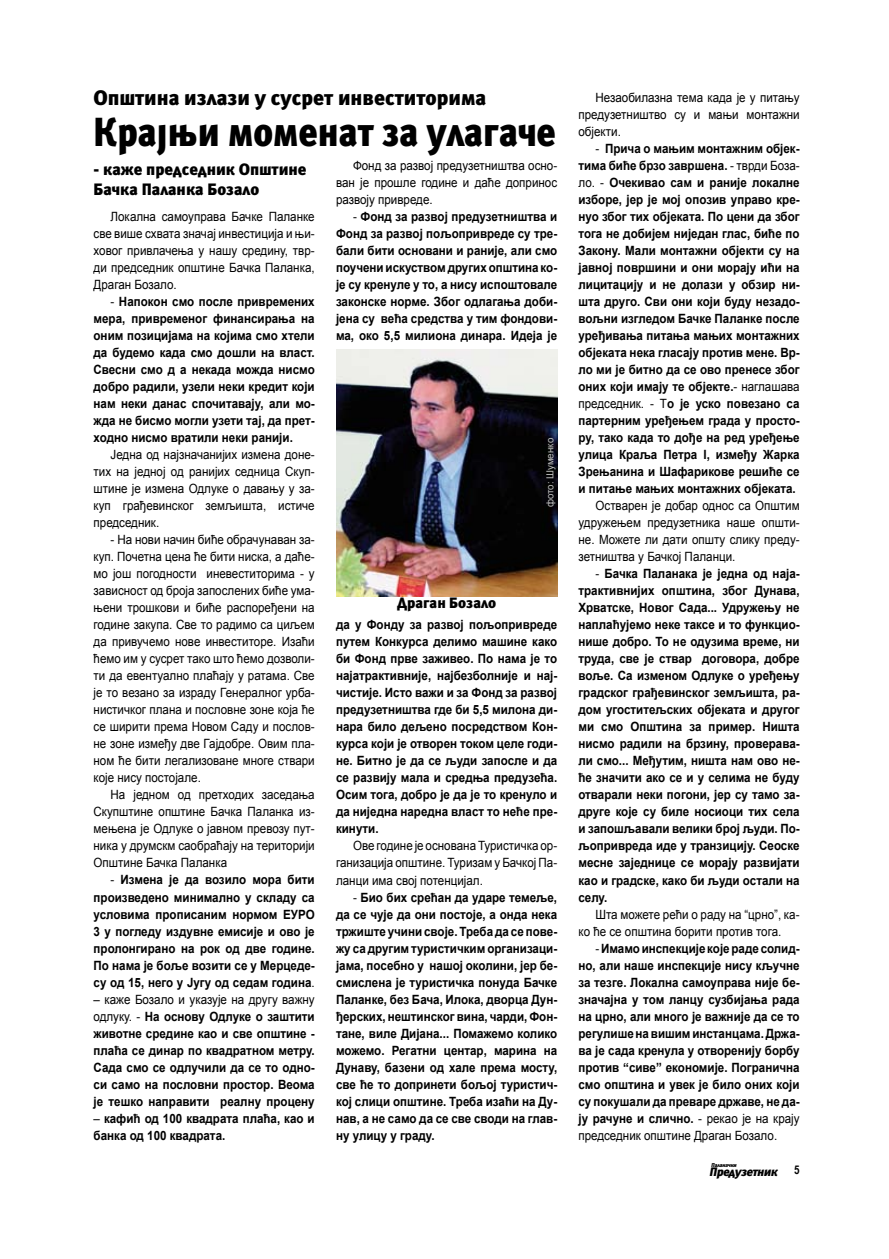
<style>
.page{position:relative;width:889px;height:1259px;background:#fff}
.page>*{position:absolute;margin:0;border:0;box-sizing:border-box;transform-origin:0 0}
.t1{font:40.5px "NK298";color:#000;scale:.91 1}
.t2{font:21px "NK298";color:#000}
.t3{font:16.5px/19.8px "NK298";color:#000}
.t4{font:15px "NK298";color:#000}
.t5{font:700 12.75px/17px "Arial";color:#000;text-align:justify;scale:.91 1}
.t6{font:12.75px/17px "Arial";color:#000;text-align:justify;scale:.91 1}
.t7{font:9.75px "Arial";color:#bebebe}
.s1{font-weight:400}
</style>
<div class="page">
<img style="left:336px;top:350px;width:221px;height:247px">
<h2 class="t2" style="left:94px;top:86px;width:394px">Општина излази у сусрет инвеститорима</h2>
<h1 class="t1" style="left:94px;top:109px;width:509px">Крајњи моменат за улагаче</h1>
<p class="t3" style="left:94px;top:159px;width:214px">- ка-же председник Општине<br>Бачка Паланка Бозало</p>
<p class="t6" style="left:336px;top:157px;width:244px;text-indent:17px">Фонд за раз-вој пред-у-зет-ни- штва осно&shy;ван је про-шле го-ди-не и да-ће до-при- нос раз-во-ју при- вре-де.</p>
<p class="t5" style="left:336px;top:208px;width:244px;text-indent:17px"><span class="s1">-</span> Фонд за раз- вој пред-у-зет-ни- штва и Фонд за раз- вој по-љо-при- вре-де су тре&shy;ба-ли би-ти осно-ва-ни и ра-ни-је, али смо по-у-че-ни ис-ку-ством дру-гих оп- шти- на ко&shy;је су кре-ну-ле у то, а ни-су ис-по-што-ва-ле за-кон-ске нор-ме. Због од-ла-га-ња до-би&shy;је-на су већа сред-ства у тим фон-до- ви&shy;ма, око 5,5 ми-ли-о-на ди- на-ра. Иде-ја је</p>
<p class="t6" style="left:94px;top:208px;width:244px;text-indent:17px">Ло-кал- на са-мо-у-пра-ва Бач-ке Па-лан-ке све ви- ше схва-та зна-чај ин- ве-сти- ци-ја и њи&shy;хо-вог при- вла-че-ња у на-шу сре-ди- ну, твр&shy;ди пред-сед-ник оп- шти- не Бач- ка Па-лан- ка, Дра- ган Бо-за-ло.</p>
<p class="t5" style="left:94px;top:293px;width:245px;text-indent:17px"><span class="s1">-</span> На-по-кон смо по-сле при- вре-ме-них ме-ра, при- вре-ме-ног фи- нан-си- ра-ња на оним по-зи- ци-ја-ма на ко-ји- ма смо хте-ли да бу-де- мо ка-да смо до- шли на власт.<br>Све-сни смо д а не-ка-да мо-жда ни-смо до-бро ра-ди-ли, узе-ли не-ки кре-дит ко-ји нам не-ки да-нас спо-чи-та-ва-ју, али мо&shy;жда не би- смо мо- гли узе-ти тај, да прет&shy;ход-но ни-смо вра-ти-ли не-ки ра-ни-ји.</p>
<p class="t6" style="left:94px;top:446px;width:244px;text-indent:17px">Јед-на од нај-зна-ча-ни-јих из-ме-на до-не&shy;тих на јед-ној од ра-ни-јих сед-ни- ца Скуп&shy;шти- не је из-ме-на Од-лу-ке о да-ва-њу у за&shy;куп гра-ђе-вин-ског зе-мљи- шта, ис-ти-че пред-сед-ник.</p>
<p class="t6" style="left:94px;top:531px;width:245px;text-indent:17px">- На но-ви на-чин би-ће об-ра-чу-на-ван за&shy;куп. По-чет-на це-на ће би-ти ни-ска, а да-ће&shy;мо још по-год-но-сти ине-ве-сти-то-ри- ма - у за-ви-сност од бро-ја за-по-сле-них би-ће ума&shy;ње-ни тро-шко-ви и би-ће распоређени на го-ди- не за-ку-па. Све то ра-ди- мо са ци-љем да при- ву-че-мо но-ве ин- ве-сти-то-ре. Иза-ћи ће-мо им у су-срет та-ко што ће-мо до-зво-ли&shy;ти да евен-ту-ал- но пла-ћа-ју у ра-та-ма. Све је то ве-за- но за из-ра-ду Ге- не- рал- ног ур-ба&shy;ни-стич-ког пла-на и по-слов-не зо-не ко-ја ће се ши- ри-ти пре-ма Но-вом Са-ду и по-слов&shy;не зо-не из-ме-ђу две Гај-до-бре. Овим пла&shy;ном ће би-ти ле-га-ли-зо-ва-не мно-ге ства-ри ко-је ни-су по-сто-ја-ле.</p>
<p class="t6" style="left:94px;top:786px;width:244px;text-indent:17px">На јед-ном од прет-хо-дих за-се-да- ња Скуп- шти- не оп- шти- не Бач- ка Па-лан- ка из&shy;ме-ње-на је Од-лу-ке о јав-ном пре-во-зу пут&shy;ни- ка у друмскм са-о-бра-ћа-ју на те-ри-то-ри-ји Оп- шти- не Бач-ка Па-лан-ка</p>
<p class="t5" style="left:94px;top:872px;width:244px;text-indent:17px"><span class="s1">-</span> Из-ме-на је да во-зи-ло мо-ра би-ти про-из-ве-де-но ми- ни- мал- но у скла-ду са усло-ви- ма про-пи-са-ним нор-мом ЕУРО 3 у по-гле-ду из-дув-не еми-си-је и ово је про-лон- ги- ра-но на рок од две го-ди- не.<br>По на-ма је бо-ље во-зи-ти се у Мер-це-де&shy;су од 15, не-го у Ју-гу од се-дам го-ди- на<span class="s1">.</span></p>
<p class="t5" style="left:94px;top:991px;width:245px"><span class="s1">– ка-же Бо-за-ло и ука-зу-је на дру-гу ва-жну од-лу-ку. -</span> На осно- ву Од-лу-ке о за-шти-ти жи- вот-не сре-ди- не као и све оп- шти- не - пла-ћа се ди- нар по ква-драт-ном ме-тру.<br>Са-да смо се од-лу-чи-ли да се то од-но&shy;си са-мо на по-слов-ни про-стор. Ве-о-ма је те-шко на-пра-ви-ти ре-ал- ну про-це-ну</p>
<p class="t5" style="left:94px;top:1110px;width:244px"><span class="s1">–</span> ка-фић од 100 ква-дра-та пла-ћа, као и бан- ка од 100 ква-дра-та.</p>
<p class="t7" style="left:544px;top:507px;width:71px;rotate:-90deg">фото: Шуменко</p>
<p class="t4" style="left:397px;top:594px;width:101px">Дра-ган Бо-за-ло</p>
<p class="t5" style="left:336px;top:617px;width:245px">да у Фон-ду за раз- вој по-љо- при- вре-де пу-тем Кон- кур-са де-ли- мо ма-ши- не ка-ко би Фонд пр-ве за-жи- вео. По на-ма је то нај-а-трак-тив-ни-је, нај-бе-збол- ни-је и нај&shy;чи- сти-је. Исто ва-жи и за Фонд за раз- вој пред-у-зет-ни- штва где би 5,5 ми-ло-на ди&shy;на-ра би-ло де-ље-но по-сред-ством Кон&shy;кур-са ко-ји је отво- рен то- ком це-ле го-ди&shy;не. Бит-но је да се љу-ди за-по-сле и да се раз- ви-ју ма-ла и сред-ња пред-у-зе-ћа.<br>Осим то-га, до-бро је да је то кре-ну-ло и да ни-јед-на на-ред-на власт то не-ће пре&shy;ки- ну-ти.</p>
<p class="t6" style="left:336px;top:837px;width:244px;text-indent:17px">Ове го-ди- не је осно-ва-на Ту-ри-стич- ка ор&shy;га-ни-за-ција оп- шти- не. Ту-ри-зам у Бач- кој Па&shy;лан- ци има свој по-тен- ци-јал.</p>
<p class="t5" style="left:336px;top:889px;width:245px;text-indent:17px"><span class="s1">-</span> Био бих сре-ћан да уда-ре те-ме-ље, да се чу-је да они по-сто-је, а он-да не- ка тр-жи- ште учи- ни сво-је. Тре-ба да се по- ве&shy;жу са дру-гим ту-ри-стич- ким ор-га-ни-за-ци&shy;ја-ма, по-себ-но у на-шој око-ли- ни, јер бе&shy;сми-сле-на је ту-ри-стич- ка по-ну-да Бач- ке Па-лан- ке, без Ба-ча, Ило-ка, двор-ца Дун&shy;ђер-ских, не-штин-ског ви- на, чар-ди, Фон&shy;та-не, ви-ле Ди-ја-на... По-ма-же-мо ко-ли- ко мо-же-мо. Ре-гат-ни цен-тар, ма-ри- на на Ду-на- ву, ба-зе- ни од ха-ле пре- ма мо-сту, све ће то до-при- не-ти бо-љој ту-ри- стич&shy;кој сли- ци оп- шти- не. Тре-ба иза-ћи на Ду&shy;нав, а не са-мо да се све сво-ди на глав&shy;ну ули- цу у гра-ду.</p>
<p class="t6" style="left:578px;top:89px;width:244px;text-indent:17px">Не-за-о-би-ла-зна те-ма ка-да је у пи-та-њу пред-у-зет-ни- штво су и ма-њи мон-та-жни објек-ти.</p>
<p class="t5" style="left:578px;top:140px;width:244px;text-indent:17px"><span class="s1">-</span> При-ча о ма-њим мон-та-жним објек&shy;ти- ма биће бр-зо за-вр-ше-на. <span class="s1">- твр-ди Бо-за&shy;ло. -</span> Оче-ки- вао сам и ра-ни-је ло-кал- не из-бо-ре, јер је мој опо-зив упра-во кре&shy;нуо због тих обје-ка-та. По це-ни да због то-га не до-би-јем ни-је-дан глас, би-ће по За-ко-ну. Ма-ли мон-та-жни објек-ти су на јав-ној по-вр-ши-ни и они мо-ра-ју ићи на ли- ци-та-ци-ју и не до-ла-зи у об-зир ни&shy;шта дру-го. Сви они ко-ји бу-ду не-за-до&shy;вољ-ни из-гле-дом Бач- ке Па-лан- ке по-сле уре-ђи- ва-ња пи-та-ња ма-њих мон-та-жних обје-ка-та не-ка гла-са-ју про-тив ме-не. Вр&shy;ло ми је бит-но да се ово пре-не-се због оних ко-ји има-ју те објек-те.<span class="s1">- на-гла-ша-ва пред-сед-ник. - Т</span>о је уско по- ве-за-но са пар-тер-ним уре-ђе- њем гра-да у про-сто&shy;ру, та- ко ка-да то до-ђе на ред уре-ђе- ње ули- ца Кра-ља Пе-тра I, из-ме-ђу Жар-ка Зре-ња-ни- на и Ша-фа-ри- ко-ве ре-ши-ће се и пи-та-ње ма-њих мон-та-жних обје-ка-та.</p>
<p class="t6" style="left:578px;top:497px;width:244px;text-indent:17px">Оства-рен је до-бар од-нос са Оп- штим удру-же-њем пред-у-зет-ни- ка на-ше оп- шти&shy;не. Мо-же-те ли да-ти оп- шту сли- ку пред-у&shy;зет-ни- штва у Бач- кој Па-лан- ци.</p>
<p class="t5" style="left:578px;top:566px;width:244px;text-indent:17px"><span class="s1">-</span> Бач- ка Па-ла-на-ка је јед-на од нај-а&shy;трак-тив-ни-јих оп- шти- на, због Ду-на-ва, Хр- ват-ске, Но-вог Са-да... Удру-же-њу не на-пла-ћу-је-мо не-ке так-се и то функ-ци-о&shy;ни- ше до-бро. То не од-у-зи- ма вре-ме, ни тру-да, све је ствар до-го- во-ра, до-бре во-ље. Са из-ме-ном Од-лу-ке о уре-ђе-њу град-ског гра-ђе-вин-ског зе-мљи- шта, ра&shy;дом уго-сти-тељ-ских обје- ка-та и дру-гог ми смо Оп- шти- на за при- мер. Ни- шта ни-смо ра-ди-ли на бр-зи- ну, про-ве-ра-ва&shy;ли смо... Ме-ђу-тим, ни- шта нам ово не&shy;ће зна-чи-ти ако се и у се-ли- ма не бу-ду отва-ра-ли не-ки по-го-ни, јер су та-мо за&shy;дру-ге ко-је су би-ле но-си-о-ци тих се-ла и за-по-шља-ва-ли ве-ли- ки број љу-ди. По&shy;љо-при- вре-да иде у тран-зи- ци-ју. Се-о-ске ме-сне за-јед-ни- це се мо-ра-ју раз- ви-ја-ти као и град-ске, ка- ко би љу-ди оста-ли на се-лу.</p>
<p class="t6" style="left:578px;top:905px;width:244px;text-indent:17px">Шта мо-же-те ре-ћи о ра-ду на “цр- но”, ка&shy;ко ће се оп- шти- на бо-ри-ти про-тив то-га.</p>
<p class="t5" style="left:578px;top:940px;width:245px;text-indent:17px"><span class="s1">-</span> Има-мо ин-спек-ци-је ко-је ра-де со-лид&shy;но, али на-ше ин-спек-ци-је ни-су кључ-не за те-зге. Ло-кал- на са-мо-у-пра-ва ни-је бе&shy;зна-чај-на у том лан- цу су-зби-ја-ња ра-да на цр-но, али мно-го је ва-жни-је да се то ре-гу-ли- ше на ви- шим ин-стан- ца-ма. Др-жа&shy;ва је са-да кре-ну-ла у отво- ре-ни-ју бор-бу про-тив “си- ве” еко-но-ми-је. По-гра-нич-на смо оп- шти- на и увек је би-ло оних ко-ји су по-ку-ша-ли да пре-ва-ре др-жа-ве, не да&shy;ју ра-чу-не и слич- но. <span class="s1">- ре-као је на кра-ју пред-сед-ник оп- шти- не Дра-ган Бо-за-ло.</span></p>
</div>
